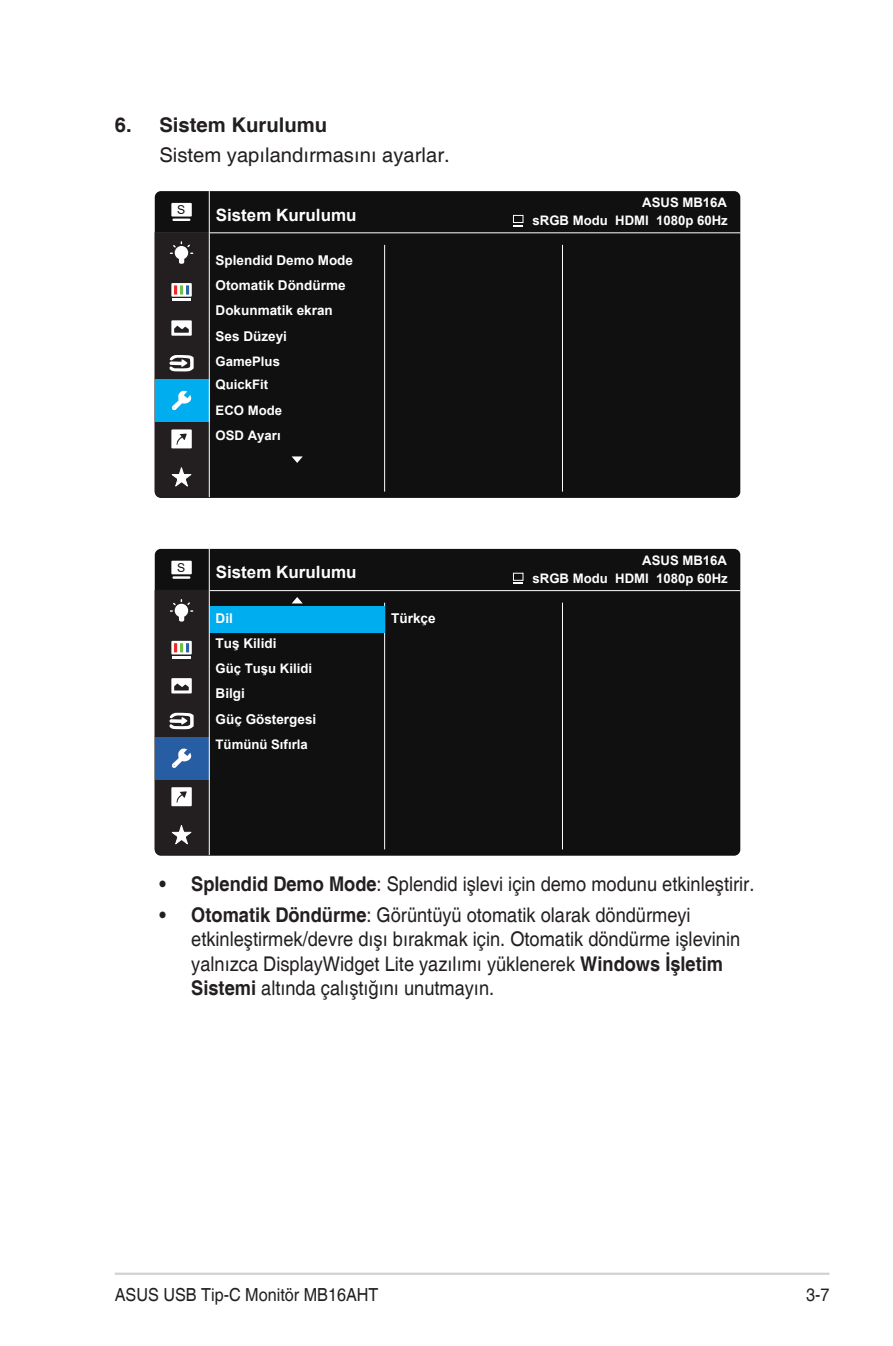
<style>
.page{position:relative;width:893px;height:1346px;background:#fff}
.page>*{position:absolute;margin:0;border:0;box-sizing:border-box;transform-origin:0 0}
.Body_Text_Indent{font:20.25px/24.3px "Helvetica";color:#231f20;scale:.9 1}
.Body_Text_Indent-2{font:20.25px "Helvetica";color:#231f20}
.OSD_Item{font:700 20.25px "Helvetica";color:#231f20}
.t1{font:18px "Helvetica";color:#231f20;scale:.9 1}
.t2{font:700 16.88px "Arial";color:#fff}
.t3{font:700 13.5px/25.2px "Arial";color:#fff}
.t4{font:700 13.05px/25.2px "Arial";color:#fff}
.t5{font:12.15px "Arial";color:#101010}
.s1{font-weight:700}
</style>
<div class="page">
<hr style="left:115px;top:1272px;width:714px;height:3px;background:#d1d2d4">
<div style="left:155px;top:191px;width:585px;height:307px;background:#101010;border-radius:6px"></div>
<hr style="left:155px;top:232px;width:585px;height:1px;background:#fff">
<hr style="left:384px;top:245px;width:1px;height:247px;background:#fff">
<hr style="left:562px;top:245px;width:1px;height:247px;background:#fff">
<div style="left:171px;top:203px;width:21px;height:14px;background:#fff"></div>
<svg style="left:172px;top:219px;width:18px;height:2px"></svg>
<hr style="left:209px;top:191px;width:1px;height:306px;background:#fff">
<svg style="left:155px;top:232px;width:55px;height:265px;background:#3a505b"></svg>
<svg style="left:292px;top:456px;width:11px;height:7px"></svg>
<div style="left:155px;top:549px;width:585px;height:307px;background:#101010;border-radius:6px"></div>
<hr style="left:155px;top:590px;width:585px;height:1px;background:#fff">
<hr style="left:384px;top:603px;width:1px;height:246px;background:#fff">
<hr style="left:562px;top:603px;width:1px;height:246px;background:#fff">
<div style="left:210px;top:606px;width:175px;height:26px;background:#00aeef"></div>
<div style="left:171px;top:561px;width:21px;height:13px;background:#fff"></div>
<hr style="left:172px;top:576px;width:18px;height:3px;background:#fff">
<hr style="left:209px;top:549px;width:1px;height:306px;background:#fff">
<svg style="left:155px;top:590px;width:55px;height:265px;background:#3f444f"></svg>
<svg style="left:292px;top:597px;width:11px;height:6px"></svg>
<div style="left:513px;top:215px;width:10px;height:8px;border:1px solid #fff"></div>
<div style="left:513px;top:573px;width:10px;height:7px;border:1px solid #fff"></div>
<p class="OSD_Item" style="left:115px;top:112px;width:214px">6. Sistem Kurulumu</p>
<p class="Body_Text_Indent-2" style="left:159px;top:143px;width:292px">Sistem yapılandırmasını ayarlar.</p>
<p class="t5" style="left:177px;top:202px;width:10px">S</p>
<p class="t2" style="left:216px;top:203px;width:142px">Sistem Kurulumu</p>
<p class="t3" style="left:216px;top:248px;width:139px">Splendid Demo Mode<br>Otomatik Döndürme</p>
<p class="t3" style="left:216px;top:298px;width:119px">Dokunmatik ekran</p>
<p class="t3" style="left:216px;top:323px;width:73px">Ses Düzeyi</p>
<p class="t4" style="left:216px;top:349px;width:66px">GamePlus</p>
<p class="t4" style="left:216px;top:372px;width:68px">QuickFit<br>ECO Mode<br>OSD Ayarı</p>
<p class="t5" style="left:177px;top:559px;width:10px">S</p>
<p class="t2" style="left:216px;top:560px;width:142px">Sistem Kurulumu</p>
<p class="t3" style="left:216px;top:606px;width:62px">Dil<br>Tuş Kilidi</p>
<p class="t4" style="left:216px;top:656px;width:98px">Güç Tuşu Kilidi</p>
<p class="t3" style="left:216px;top:706px;width:102px">Güç Göstergesi</p>
<p class="t3" style="left:216px;top:681px;width:31px">Bilgi</p>
<p class="t4" style="left:216px;top:731px;width:94px">Tümünü Sıfırla</p>
<p class="t3" style="left:391px;top:606px;width:46px">Türkçe</p>
<p class="t4" style="left:642px;top:190px;width:86px">ASUS MB16A</p>
<p class="t4" style="left:533px;top:208px;width:197px">sRGB Modu HDMI 1080p 60Hz</p>
<p class="t4" style="left:642px;top:548px;width:86px">ASUS MB16A</p>
<p class="t4" style="left:533px;top:565px;width:197px">sRGB Modu HDMI 1080p 60Hz</p>
<p class="Body_Text_Indent" style="left:159px;top:873px;width:663px"><span class="s1">• Splendid Demo Mode</span>: Splendid işlevi için demo modunu etkinleştirir.</p>
<p class="Body_Text_Indent" style="left:191px;top:903px;width:611px;text-indent:-32px"><span class="s1">• Otomatik Döndürme</span>: Görüntüyü otomatik olarak döndürmeyi etkinleştirmek/devre dışı bırakmak için. Otomatik döndürme işlevinin yalnızca DisplayWidget Lite yazılımı yüklenerek <span class="s1">Windows İşletim Sistemi</span> altında çalıştığını unutmayın.</p>
<p class="t1" style="left:115px;top:1284px;width:295px">ASUS USB Tip-C Monitör MB16AHT</p>
<p class="t1" style="left:806px;top:1284px;width:28px">3-7</p>
</div>
